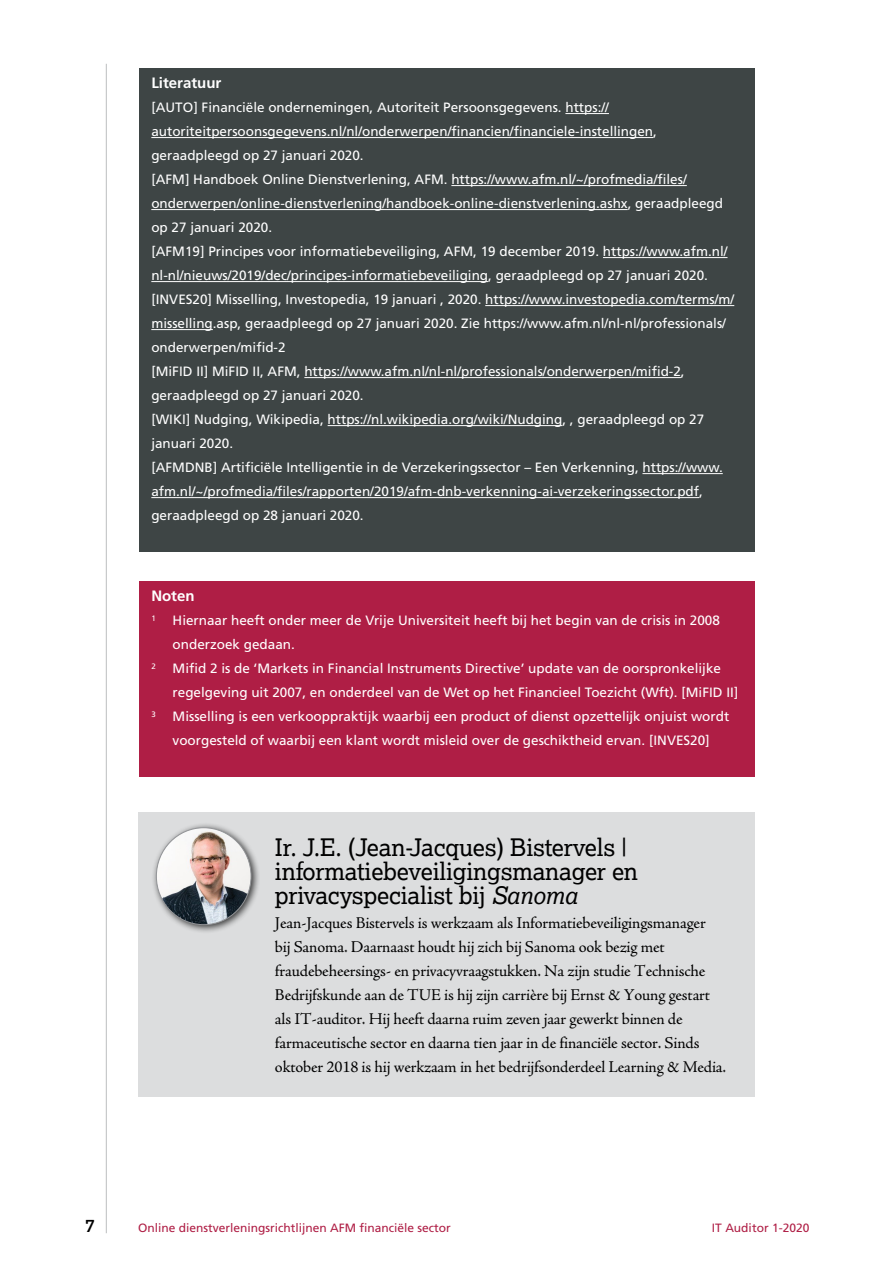
<style>
.page{position:relative;width:893px;height:1263px;background:#fff}
.page>*{position:absolute;margin:0;border:0;box-sizing:border-box;transform-origin:0 0}
.t1{font:24px/24px "Lexia";letter-spacing:-.01em;color:#000}
.t2{font:700 18px "Lexia";color:#000}
.t3{font:16.5px/24px "Adobe Jenson Pro";letter-spacing:-.01em;color:#000}
.t4{font:700 15px "Frutiger";color:#fff}
.t5{font:13.5px/24px "Frutiger";color:#fff}
.t6{font:12px "Frutiger";color:#af1e45}
.t7{font:7.8px "Frutiger";color:#fff}
.s1{font-style:italic}
</style>
<div class="page">
<hr style="left:106px;top:64px;width:1px;height:1169px;background:#bcbec0">
<div style="left:139px;top:68px;width:615px;height:484px;background:#3e4545"></div>
<hr style="left:565px;top:113px;width:44px;height:1px;background:#fff">
<hr style="left:151px;top:137px;width:502px;height:1px;background:#fff">
<hr style="left:451px;top:185px;width:236px;height:1px;background:#fff">
<hr style="left:151px;top:209px;width:477px;height:1px;background:#fff">
<hr style="left:603px;top:257px;width:124px;height:1px;background:#fff">
<hr style="left:151px;top:281px;width:337px;height:1px;background:#fff">
<hr style="left:485px;top:305px;width:249px;height:1px;background:#fff">
<hr style="left:151px;top:329px;width:62px;height:1px;background:#fff">
<hr style="left:304px;top:377px;width:377px;height:1px;background:#fff">
<hr style="left:328px;top:425px;width:234px;height:1px;background:#fff">
<hr style="left:642px;top:473px;width:81px;height:1px;background:#fff">
<hr style="left:151px;top:497px;width:548px;height:1px;background:#fff">
<div style="left:139px;top:581px;width:615px;height:196px;background:#af1e45"></div>
<div style="left:138px;top:813px;width:617px;height:284px;background:#dcddde"></div>
<div style="left:151px;top:822px;width:109px;height:111px;background:#000;opacity:.75"></div>
<img style="left:156px;top:828px;width:95px;height:97px">
<p class="t4" style="left:151px;top:74px;width:72px">Literatuur</p>
<p class="t5" style="left:151px;top:95px;width:584px">[AUTO] Financiële ondernemingen, Autoriteit Persoonsgegevens. https:// autoriteitpersoonsgegevens.nl/nl/onderwerpen/financien/financiele-instellingen, geraadpleegd op 27 januari 2020.<br>[AFM] Handboek Online Dienstverlening, AFM. https://www.afm.nl/~/profmedia/files/ onderwerpen/online-dienstverlening/handboek-online-dienstverlening.ashx, geraadpleegd op 27 januari 2020.<br>[AFM19] Principes voor informatiebeveiliging, AFM, 19 december 2019. https://www.afm.nl/ nl-nl/nieuws/2019/dec/principes-informatiebeveiliging, geraadpleegd op 27 januari 2020. [INVES20] Misselling, Investopedia, 19 januari , 2020. https://www.investopedia.com/terms/m/ misselling.asp, geraadpleegd op 27 januari 2020. Zie https://www.afm.nl/nl-nl/professionals/ onderwerpen/mifid-2<br>[MiFID II] MiFID II, AFM, https://www.afm.nl/nl-nl/professionals/onderwerpen/mifid-2, geraadpleegd op 27 januari 2020.<br>[WIKI] Nudging, Wikipedia, https://nl.wikipedia.org/wiki/Nudging, , geraadpleegd op 27 januari 2020.<br>[AFMDNB] Artificiële Intelligentie in de Verzekeringssector – Een Verkenning, https://www. afm.nl/~/profmedia/files/rapporten/2019/afm-dnb-verkenning-ai-verzekeringssector.pdf, geraadpleegd op 28 januari 2020.</p>
<p class="t4" style="left:151px;top:587px;width:45px">Noten</p>
<p class="t7" style="left:151px;top:613px;width:6px">1</p>
<p class="t5" style="left:173px;top:608px;width:549px">Hiernaar heeft onder meer de Vrije Universiteit heeft bij het begin van de crisis in 2008 onderzoek gedaan.</p>
<p class="t7" style="left:151px;top:661px;width:6px">2</p>
<p class="t5" style="left:173px;top:656px;width:567px">Mifid 2 is de ‘Markets in Financial Instruments Directive’ update van de oorspronkelijke regelgeving uit 2007, en onderdeel van de Wet op het Financieel Toezicht (Wft). [MiFID II]</p>
<p class="t7" style="left:151px;top:709px;width:6px">3</p>
<p class="t5" style="left:173px;top:704px;width:558px">Misselling is een verkooppraktijk waarbij een product of dienst opzettelijk onjuist wordt voorgesteld of waarbij een klant wordt misleid over de geschiktheid ervan. [INVES20]</p>
<h1 class="t1" style="left:275px;top:834px;width:365px">Ir. J.E. (Jean-Jacques) Bistervels | informatiebeveiligingsmanager en privacyspecialist bij <span class="s1">Sanoma</span></h1>
<p class="t3" style="left:275px;top:911px;width:453px">Jean-Jacques Bistervels is werkzaam als Informatiebeveiligingsmanager<br>bij Sanoma. Daarnaast houdt hij zich bij Sanoma ook bezig met fraudebeheersings- en privacyvraagstukken. Na zijn studie Technische Bedrijfskunde aan de TUE is hij zijn carrière bij Ernst &amp; Young gestart als IT-auditor. Hij heeft daarna ruim zeven jaar gewerkt binnen de farmaceutische sector en daarna tien jaar in de financiële sector. Sinds oktober 2018 is hij werkzaam in het bedrijfsonderdeel Learning &amp; Media.</p>
<h2 class="t2" style="left:85px;top:1214px;width:11px">7</h2>
<p class="t6" style="left:138px;top:1221px;width:314px">Online dienstverleningsrichtlijnen AFM financiële sector</p>
<p class="t6" style="left:712px;top:1221px;width:99px">IT Auditor 1-2020</p>
</div>
